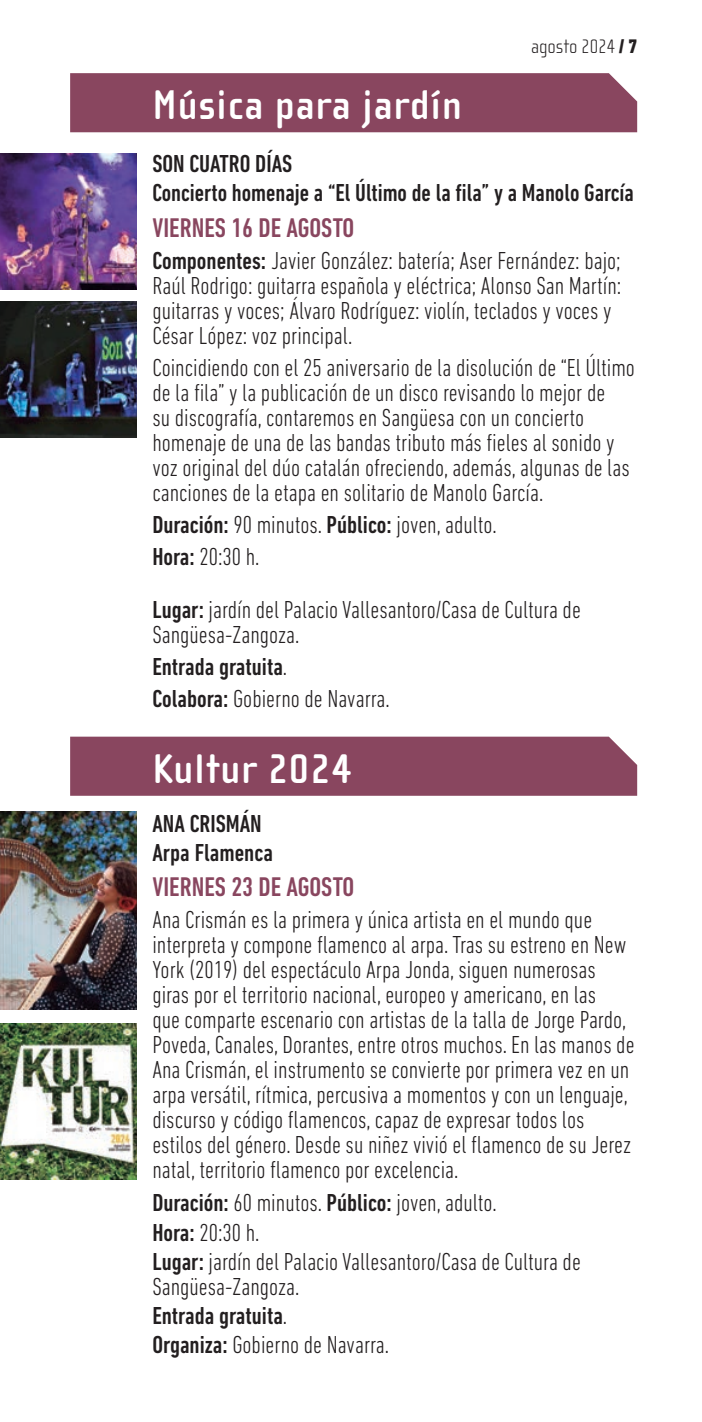
<style>
.page{position:relative;width:702px;height:1422px;background:#fff}
.page>*{position:absolute;margin:0;border:0;box-sizing:border-box;transform-origin:0 0}
.títulos{font:700 42.5px "Cholla Sans";letter-spacing:.025em;color:#fff}
._02-Fechas_rojas{font:500 condensed 27.5px "DIN Next LT Pro";color:#89465f}
._01-Texto_normal{font:300 condensed 25px/25px "DIN Next LT Pro";color:#231f20}
._03-Actividad{font:500 condensed 25px "DIN Next LT Pro";color:#231f20}
._01-Texto_normal-2{font:500 condensed 25px "DIN Next LT Pro";color:#231f20}
.t1{font:100 20px "Cholla Sans";color:#231f20}
.s1{font-family:"DIN Next LT Pro";font-weight:800;font-stretch:condensed}
.s2{font-weight:500}
.s3{font-weight:300}
</style>
<div class="page">
<div style="left:70px;top:73px;width:567px;height:59px;background:#89465f"></div>
<img style="left:0;top:812px;width:137px;height:198px">
<div style="left:70px;top:737px;width:567px;height:59px;background:#89465f"></div>
<img style="left:0;top:1023px;width:137px;height:156px">
<img style="left:0;top:154px;width:137px;height:135px">
<img style="left:0;top:302px;width:137px;height:135px">
<p class="t1" style="left:531px;top:36px;width:108px">agosto 2024 <span class="s1">/ 7</span></p>
<p class="títulos" style="left:152px;top:82px;width:311px">Música para jardín</p>
<p class="_03-Actividad" style="left:152px;top:150px;width:141px">SON CUATRO DÍAS</p>
<p class="_03-Actividad" style="left:152px;top:178px;width:483px">Concierto homenaje a “El Último de la fila” y a Manolo García</p>
<p class="_02-Fechas_rojas" style="left:152px;top:212px;width:203px">VIERNES 16 DE AGOSTO</p>
<p class="_01-Texto_normal" style="left:152px;top:247px;width:470px"><span class="s2">Componentes:</span> Javier González: batería; Aser Fernández: bajo; Raúl Rodrigo: guitarra española y eléctrica; Alonso San Martín: guitarras y voces; Álvaro Rodríguez: violín, teclados y voces y César López: voz principal.</p>
<p class="_01-Texto_normal" style="left:152px;top:355px;width:484px">Coincidiendo con el 25 aniversario de la disolución de “El Último de la fila” y la publicación de un disco revisando lo mejor de<br>su discografía, contaremos en Sangüesa con un concierto homenaje de una de las bandas tributo más fieles al sonido y voz original del dúo catalán ofreciendo, además, algunas de las canciones de la etapa en solitario de Manolo García.</p>
<p class="_01-Texto_normal" style="left:152px;top:512px;width:346px"><span class="s2">Duración:</span> 90 minutos. <span class="s2">Público:</span> joven, adulto.</p>
<p class="_01-Texto_normal" style="left:152px;top:544px;width:109px"><span class="s2">Hora:</span> 20:30 h.</p>
<p class="_01-Texto_normal" style="left:152px;top:597px;width:430px"><span class="s2">Lugar:</span> jardín del Palacio Vallesantoro/Casa de Cultura de<br>Sangüesa-Zangoza.</p>
<p class="_01-Texto_normal-2" style="left:152px;top:653px;width:136px">Entrada gratuita<span class="s3">.</span></p>
<p class="_01-Texto_normal" style="left:152px;top:686px;width:239px"><span class="s2">Colabora:</span> Gobierno de Navarra.</p>
<p class="títulos" style="left:152px;top:745px;width:201px">Kultur 2024</p>
<p class="_03-Actividad" style="left:152px;top:810px;width:111px">ANA CRISMÁN</p>
<p class="_03-Actividad" style="left:152px;top:838px;width:122px">Arpa Flamenca</p>
<p class="_02-Fechas_rojas" style="left:152px;top:871px;width:203px">VIERNES 23 DE AGOSTO</p>
<p class="_01-Texto_normal" style="left:152px;top:907px;width:484px">Ana Crismán es la primera y única artista en el mundo que interpreta y compone flamenco al arpa. Tras su estreno en New York (2019) del espectáculo Arpa Jonda, siguen numerosas giras por el territorio nacional, europeo y americano, en las<br>que comparte escenario con artistas de la talla de Jorge Pardo, Poveda, Canales, Dorantes, entre otros muchos. En las manos de Ana Crismán, el instrumento se convierte por primera vez en un arpa versátil, rítmica, percusiva a momentos y con un lenguaje, discurso y código flamencos, capaz de expresar todos los estilos del género. Desde su niñez vivió el flamenco de su Jerez natal, territorio flamenco por excelencia.</p>
<p class="_01-Texto_normal" style="left:152px;top:1189px;width:346px"><span class="s2">Duración:</span> 60 minutos. <span class="s2">Público:</span> joven, adulto.</p>
<p class="_01-Texto_normal" style="left:152px;top:1219px;width:109px"><span class="s2">Hora:</span> 20:30 h.</p>
<p class="_01-Texto_normal" style="left:152px;top:1248px;width:430px"><span class="s2">Lugar:</span> jardín del Palacio Vallesantoro/Casa de Cultura de<br>Sangüesa-Zangoza.</p>
<p class="_01-Texto_normal-2" style="left:152px;top:1301px;width:136px">Entrada gratuita<span class="s3">.</span></p>
<p class="_01-Texto_normal" style="left:152px;top:1332px;width:238px"><span class="s2">Organiza:</span> Gobierno de Navarra.</p>
</div>
